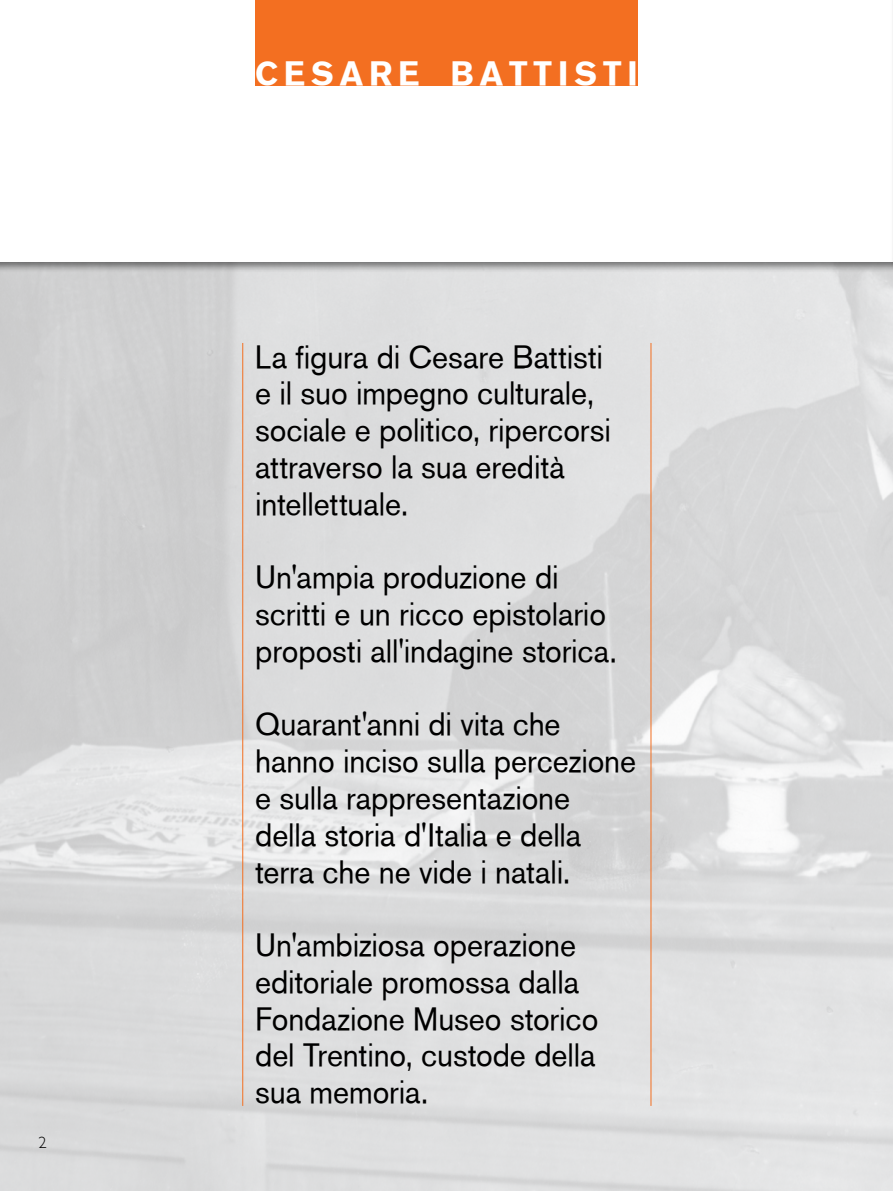
<style>
.page{position:relative;width:893px;height:1191px;background:#fff}
.page>*{position:absolute;margin:0;border:0;box-sizing:border-box;transform-origin:0 0}
.t1{font:33px "Berthold Akzidenz Grotesk BE Bold";letter-spacing:.18em;color:#fff}
.t2{font:31.5px/36.8px "Berthold Akzidenz Grotesk BE";letter-spacing:-.005em;color:#000}
.t3{font:300 16.5px "Gill Sans";color:#000}
</style>
<div class="page">
<div style="left:0;top:0;width:893px;height:273px;background:#000;opacity:.5"></div>
<div style="left:0;top:0;width:893px;height:261px;background:#fff"></div>
<hr style="left:890px;top:0;width:3px;height:273px;background:#fcfcfc">
<hr style="left:892px;top:0;width:1px;height:261px;background:#f36f21">
<div style="left:255px;top:0;width:383px;height:85px;background:#f36f21"></div>
<hr style="left:651px;top:343px;width:1px;height:763px;background:#f36f21">
<hr style="left:242px;top:343px;width:1px;height:763px;background:#f36f21">
<p class="t3" style="left:38px;top:1129px;width:10px">2</p>
<p class="t1" style="left:255px;top:55px;width:384px">CESARE BATTISTI</p>
<p class="t2" style="left:255px;top:338px;width:357px">La figura di Cesare Battisti e il suo impegno culturale, sociale e politico, ripercorsi attraverso la sua eredità intellettuale.</p>
<p class="t2" style="left:255px;top:559px;width:363px">Un'ampia produzione di scritti e un ricco epistolario proposti all'indagine storica.</p>
<p class="t2" style="left:255px;top:706px;width:382px">Quarant'anni di vita che hanno inciso sulla percezione e sulla rappresentazione della storia d'Italia e della terra che ne vide i natali.</p>
<p class="t2" style="left:255px;top:926px;width:345px">Un'ambiziosa operazione editoriale promossa dalla<br>Fondazione Museo storico del Trentino, custode della sua memoria.</p>
</div>
